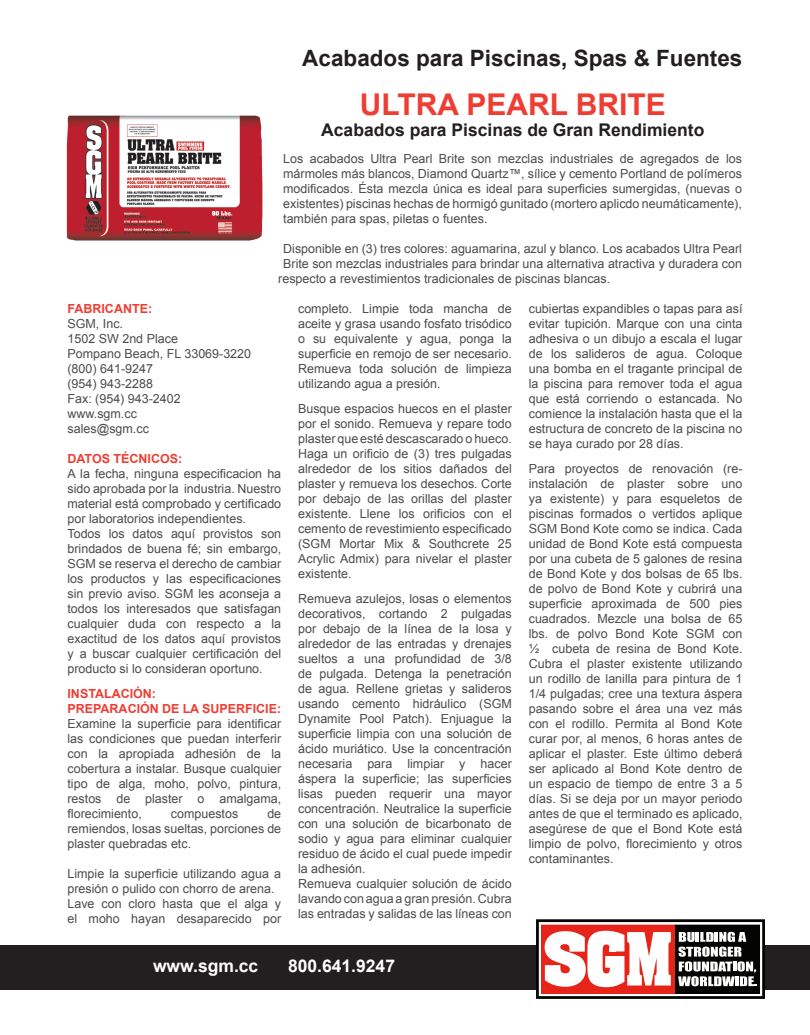
<style>
.page{position:relative;width:810px;height:1035px;background:#fff}
.page>*{position:absolute;margin:0;border:0;box-sizing:border-box;transform-origin:0 0}
.t1{font:700 30px "Arial";color:#ee3e34}
.t2{font:700 22.5px "Arial";color:#231f20}
.t3{font:700 17.5px "Arial";color:#231f20}
.t4{font:700 17.5px "Arial";color:#fff}
.t5{font:12.5px/15px "Arial";color:#4b4c4d;text-align:justify}
.t6{font:700 12.5px/15px "Arial";color:#ee3e34}
.s1{font-weight:400;color:#4b4c4d}
</style>
<div class="page">
<div style="left:0;top:945px;width:810px;height:45px;background:#231f20"></div>
<svg style="left:536px;top:919px;width:229px;height:80px"></svg>
<img style="left:66px;top:115px;width:197px;height:126px">
<p class="t2" style="left:302px;top:43px;width:442px">Acabados para Piscinas, Spas &amp; Fuentes</p>
<p class="t1" style="left:360px;top:84px;width:308px">ULTRA PEARL BRITE</p>
<p class="t3" style="left:321px;top:118px;width:385px">Acabados para Piscinas de Gran Rendimiento</p>
<p class="t5" style="left:283px;top:151px;width:460px">Los acabados Ultra Pearl Brite son mezclas industriales de agregados de los mármoles más blancos, Diamond Quartz™, sílice y cemento Portland de polímeros modificados. Ésta mezcla única es ideal para superficies sumergidas, (nuevas o existentes) piscinas hechas de hormigó gunitado (mortero aplicdo neumáticamente), también para spas, piletas o fuentes.</p>
<p class="t5" style="left:283px;top:241px;width:460px">Disponible en (3) tres colores: aguamarina, azul y blanco. Los acabados Ultra Pearl</p>
<p class="t5" style="left:283px;top:256px;width:460px">Brite son mezclas industriales para brindar una alternativa atractiva y duradera con</p>
<p class="t5" style="left:278px;top:271px;width:334px">respecto a revestimientos tradicionales de piscinas blancas.</p>
<p class="t6" style="left:68px;top:301px;width:86px">FABRICANTE:<br><span class="s1">SGM, Inc.</span></p>
<p class="t5" style="left:68px;top:331px;width:112px">1502 SW 2nd Place</p>
<p class="t5" style="left:68px;top:346px;width:185px">Pompano Beach, FL 33069-3220</p>
<p class="t5" style="left:68px;top:361px;width:87px">(800) 641-9247</p>
<p class="t5" style="left:68px;top:376px;width:87px">(954) 943-2288</p>
<p class="t5" style="left:68px;top:391px;width:115px">Fax: (954) 943-2402</p>
<p class="t5" style="left:68px;top:406px;width:71px">www.sgm.cc</p>
<p class="t5" style="left:68px;top:421px;width:83px">sales@sgm.cc</p>
<p class="t6" style="left:68px;top:451px;width:116px">DATOS TÉCNICOS:</p>
<p class="t5" style="left:68px;top:466px;width:215px">A la fecha, ninguna especificacion ha sido aprobada por la industria. Nuestro material está comprobado y certificado por laboratorios independientes.</p>
<p class="t5" style="left:68px;top:526px;width:215px">Todos los datos aquí provistos son brindados de buena fé; sin embargo, SGM se reserva el derecho de cambiar los productos y las especificaciones sin previo aviso. SGM les aconseja a todos los interesados que satisfagan cualquier duda con respecto a la exactitud de los datos aquí provistos y a buscar cualquier certificación del producto si lo consideran oportuno.</p>
<p class="t6" style="left:68px;top:686px;width:90px">INSTALACIÓN:</p>
<p class="t6" style="left:68px;top:701px;width:215px">PREPARACIÓN DE LA SUPERFICIE:</p>
<p class="t5" style="left:68px;top:716px;width:215px">Examine la superficie para identificar las condiciones que puedan interferir con la apropiada adhesión de la cobertura a instalar. Busque cualquier tipo de alga, moho, polvo, pintura, restos de plaster o amalgama, florecimiento,</p>
<p class="t5" style="left:68px;top:806px;width:215px;text-indent:200px">de remiendos, losas sueltas, porciones de plaster quebradas etc.</p>
<p class="t5" style="left:68px;top:866px;width:215px">Limpie la superficie utilizando agua a presión o pulido con chorro de arena.</p>
<p class="t5" style="left:68px;top:896px;width:215px">Lave con cloro hasta que el alga y el moho hayan desaparecido por</p>
<p class="t5" style="left:171px;top:806px;width:69px">compuestos</p>
<p class="t5" style="left:298px;top:301px;width:215px">completo. Limpie toda mancha de aceite y grasa usando fosfato trisódico o su equivalente y agua, ponga la superficie en remojo de ser necesario.<br>Remueva toda solución de limpieza utilizando agua a presión.</p>
<p class="t5" style="left:298px;top:401px;width:215px">Busque espacios huecos en el plaster por el sonido. Remueva y repare todo plaster que esté descascarado o hueco.<br>Haga un orificio de (3) tres pulgadas alrededor de los sitios dañados del plaster y remueva los desechos. Corte por debajo de las orillas del plaster existente. Llene los orificios con el cemento de revestimiento especificado (SGM Mortar Mix &amp; Southcrete 25<br>Acrylic Admix) para nivelar el plaster existente.</p>
<p class="t5" style="left:298px;top:591px;width:215px">Remueva azulejos, losas o elementos decorativos, cortando 2 pulgadas por debajo de la línea de la losa y alrededor de las entradas y drenajes sueltos a una profundidad de 3/8 de pulgada. Detenga la penetración de agua. Rellene grietas y salideros usando cemento hidráulico (SGM Dynamite Pool Patch). Enjuague la superficie limpia con una solución de ácido muriático. Use la concentración necesaria para limpiar y hacer áspera la superficie; las superficies lisas pueden requerir una mayor concentración. Neutralice la superficie con una solución de bicarbonato de sodio y agua para eliminar cualquier residuo de ácido el cual puede impedir la adhesión.</p>
<p class="t5" style="left:298px;top:876px;width:215px">Remueva cualquier solución de ácido lavando con agua a gran presión. Cubra las entradas y salidas de las líneas con</p>
<p class="t4" style="left:153px;top:954px;width:107px">www.sgm.cc</p>
<p class="t4" style="left:288px;top:954px;width:109px">800.641.9247</p>
<p class="t5" style="left:529px;top:301px;width:215px">cubiertas expandibles o tapas para así evitar tupición. Marque con una cinta adhesiva o un dibujo a escala el lugar de los salideros de agua. Coloque una bomba en el tragante principal de la piscina para remover toda el agua que está corriendo o estancada. No comience la instalación hasta que el la estructura de concreto de la piscina no se haya curado por 28 días.</p>
<p class="t5" style="left:529px;top:461px;width:215px">Para proyectos de renovación (re&shy;instalación de plaster sobre uno ya existente) y para esqueletos de piscinas formados o vertidos aplique SGM Bond Kote como se indica. Cada unidad de Bond Kote está compuesta por una cubeta de 5 galones de resina de Bond Kote y dos bolsas de 65 lbs. de polvo de Bond Kote y cubrirá una superficie aproximada de 500 pies cuadrados. Mezcle una bolsa de 65 lbs. de polvo Bond Kote SGM con ½ cubeta de resina de Bond Kote.<br>Cubra el plaster existente utilizando un rodillo de lanilla para pintura de 1<br>1/4 pulgadas; cree una textura áspera pasando sobre el área una vez más con el rodillo. Permita al Bond Kote curar por, al menos, 6 horas antes de aplicar el plaster. Este último deberá ser aplicado al Bond Kote dentro de un espacio de tiempo de entre 3 a 5 días. Si se deja por un mayor periodo antes de que el terminado es aplicado, asegúrese de que el Bond Kote está limpio de polvo, florecimiento y otros contaminantes.</p>
</div>
